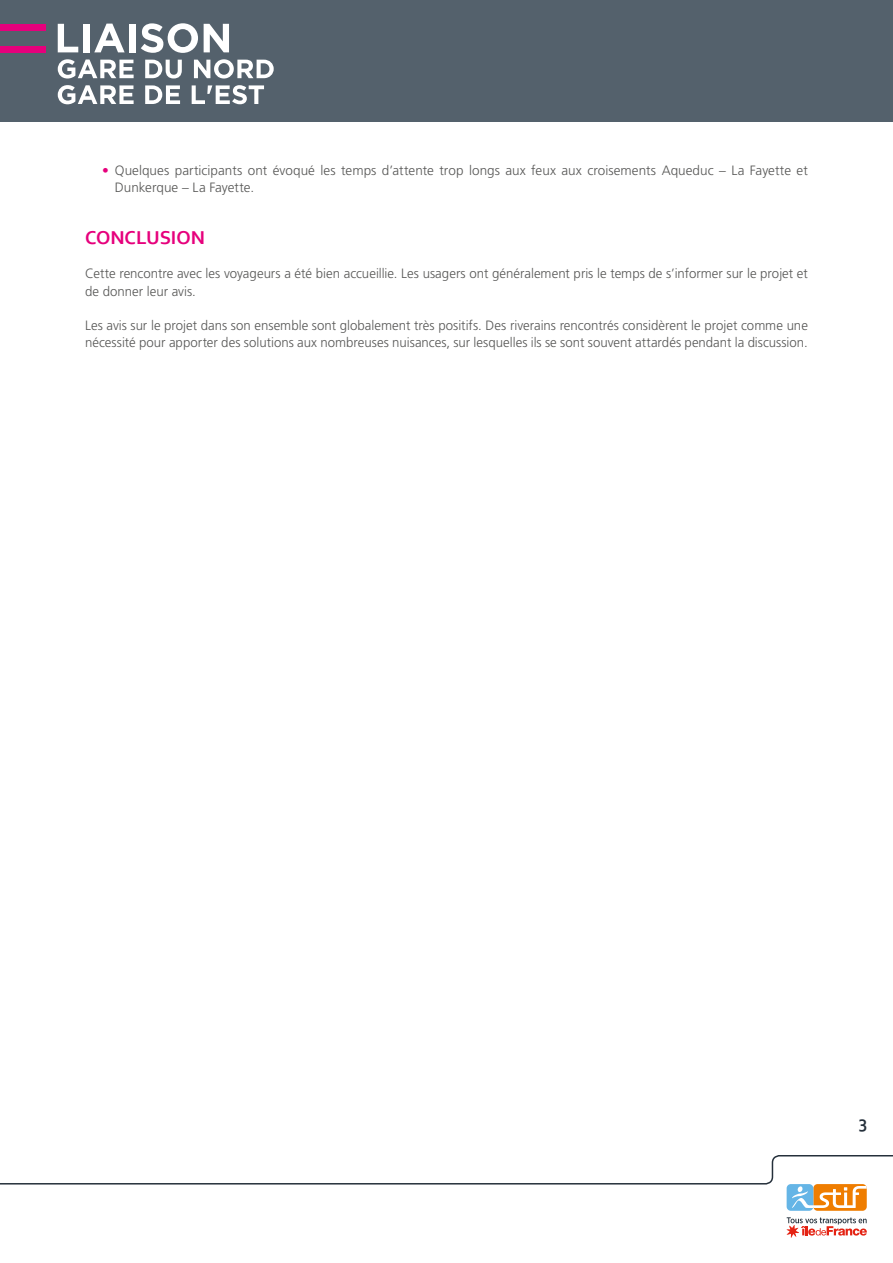
<style>
.page{position:relative;width:893px;height:1263px;background:#fff}
.page>*{position:absolute;margin:0;border:0;box-sizing:border-box;transform-origin:0 0}
.t1{font:700 19.5px "Corbel";color:#e6007c}
.t2{font:700 18px "Corbel";color:#25303b}
.t3{font:300 13.5px/17.2px "Frutiger LT Std";color:#575756}
.s1{color:#e6007c}
</style>
<div class="page">
<svg style="left:0;top:1155px;width:893px;height:30px"></svg>
<div style="left:812px;top:1183px;width:56px;height:29px;background:#fff;border-radius:5px"></div>
<svg style="left:785px;top:1183px;width:29px;height:29px"></svg>
<div style="left:813px;top:1184px;width:54px;height:27px;background:#ef7d00;border-radius:4px"></div>
<div style="left:787px;top:1184px;width:26px;height:27px;background:#65b5e6;border-radius:4px"></div>
<svg style="left:792px;top:1186px;width:75px;height:22px"></svg>
<svg style="left:786px;top:1217px;width:81px;height:21px"></svg>
<div style="left:0;top:0;width:893px;height:121px;background:#54616c"></div>
<div style="left:0;top:24px;width:46px;height:7px;background:#e6007c"></div>
<div style="left:0;top:46px;width:46px;height:6px;background:#e6007c"></div>
<svg style="left:58px;top:24px;width:20px;height:28px"></svg>
<div style="left:83px;top:24px;width:7px;height:28px;background:#fff"></div>
<svg style="left:94px;top:24px;width:31px;height:28px"></svg>
<div style="left:129px;top:24px;width:7px;height:28px;background:#fff"></div>
<svg style="left:141px;top:23px;width:57px;height:30px"></svg>
<svg style="left:204px;top:24px;width:25px;height:28px"></svg>
<svg style="left:58px;top:59px;width:76px;height:20px"></svg>
<svg style="left:145px;top:60px;width:37px;height:18px"></svg>
<svg style="left:194px;top:59px;width:80px;height:20px"></svg>
<svg style="left:58px;top:85px;width:76px;height:19px"></svg>
<svg style="left:145px;top:85px;width:35px;height:19px"></svg>
<svg style="left:192px;top:85px;width:72px;height:19px"></svg>
<p class="t3" style="left:115px;top:162px;width:694px;text-indent:-13px"><span class="s1">•</span> Quelques participants ont évoqué les temps d’attente trop longs aux feux aux croisements Aqueduc – La Fayette et<br>Dunkerque – La Fayette.</p>
<h1 class="t1" style="left:85px;top:225px;width:121px">CONCLUSION</h1>
<p class="t3" style="left:85px;top:265px;width:724px">Cette rencontre avec les voyageurs a été bien accueillie. Les usagers ont généralement pris le temps de s’informer sur le projet et de donner leur avis.</p>
<p class="t3" style="left:85px;top:317px;width:724px">Les avis sur le projet dans son ensemble sont globalement très positifs. Des riverains rencontrés considèrent le projet comme une nécessité pour apporter des solutions aux nombreuses nuisances, sur lesquelles ils se sont souvent attardés pendant la discussion.</p>
<h2 class="t2" style="left:859px;top:1111px;width:10px">3</h2>
</div>
